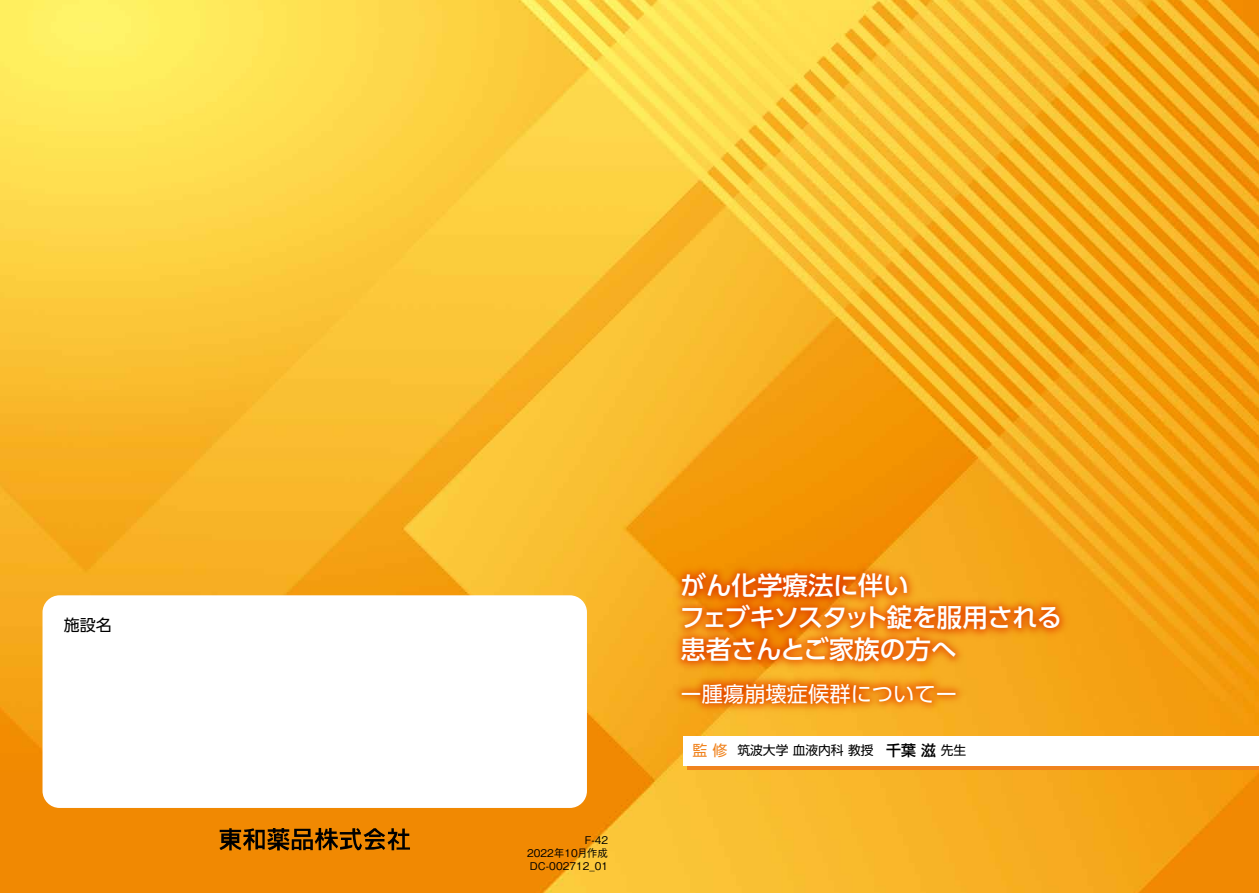
<style>
.page{position:relative;width:1259px;height:893px;background:#fff}
.page>*{position:absolute;margin:0;border:0;box-sizing:border-box;transform-origin:0 0}
.t1{font:500 25.5px/32px "UD Shin Go Pro";letter-spacing:-.02em;color:#fff}
.t2{font:21.3px "UD Shin Go Pro";color:#fff}
.t3{font:15.9px "UD Shin Go Pro";color:#000}
.t4{font:12.75px "UD Shin Go Pro";color:#000}
.t5{font:500 10.65px/12.8px "Gothic BBB Pro";color:#000;text-align:justify}
.s1{font-size:14.85px;color:#f0831e}
.s2{font-weight:500;font-size:14.85px}
</style>
<div class="page">
<img style="left:0;top:0;width:1259px;height:893px">
<img style="left:624px;top:516px;width:493px;height:209px">
<div style="left:687px;top:740px;width:572px;height:30px;background:#f0831e"></div>
<img style="left:624px;top:626px;width:389px;height:140px">
<div style="left:683px;top:736px;width:576px;height:29px;background:#fff"></div>
<div style="left:43px;top:595px;width:544px;height:213px;background:#fff;border-radius:17px"></div>
<svg style="left:219px;top:828px;width:191px;height:23px;background:#874c00"></svg>
<p class="t3" style="left:64px;top:612px;width:49px">施設名</p>
<p class="t5" style="left:527px;top:833px;width:83px;text-indent:58px">F-42<br>2022年10月作成DC-002712_01</p>
<p class="t1" style="left:679px;top:569px;width:384px">がん化学療法に伴い<br>フェブキソスタット錠を服用される患者さんとご家族の方へ</p>
<p class="t2" style="left:680px;top:676px;width:278px">ー腫瘍崩壊症候群についてー</p>
<p class="t4" style="left:692px;top:740px;width:275px"><span class="s1">監 修</span> 筑波大学 血液内科 教授　<span class="s2">千葉 滋</span>先生</p>
</div>
